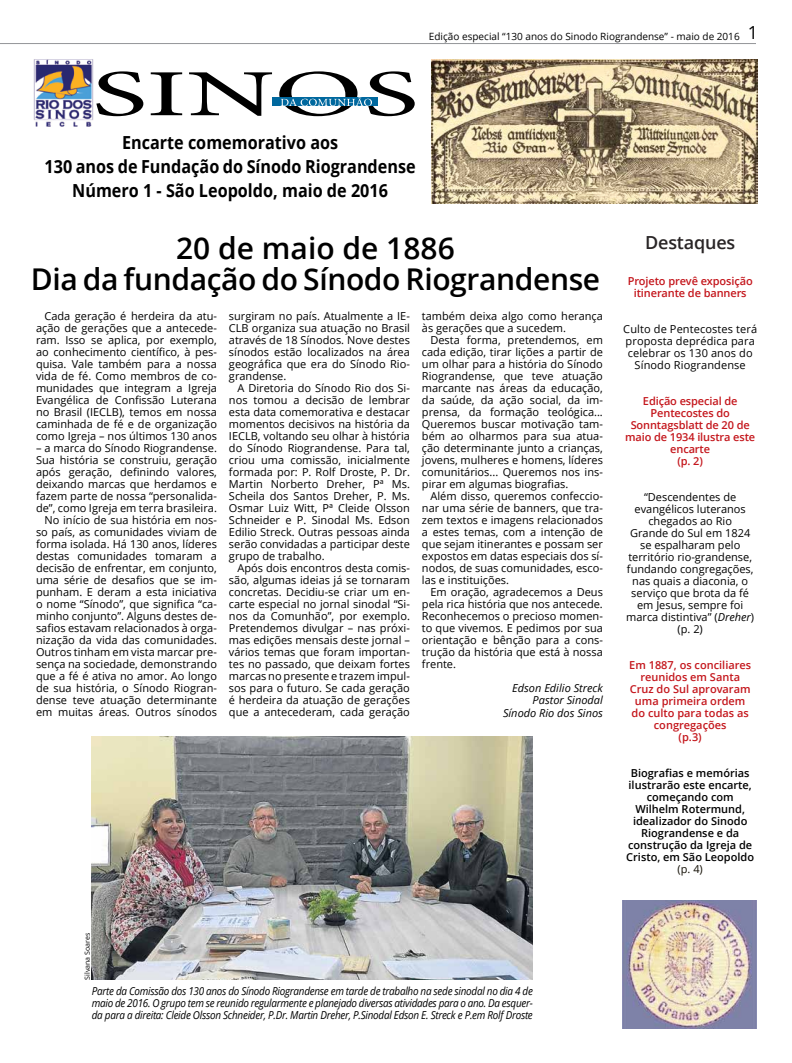
<style>
.page{position:relative;width:792px;height:1063px;background:#fff}
.page>*{position:absolute;margin:0;border:0;box-sizing:border-box;transform-origin:0 0}
.t1{font:600 30px/31px "Open Sans";letter-spacing:-.015em;color:#000;text-align:center}
.t2{font:700 18px/24px "Open Sans";color:#000;text-align:center;scale:.9 1}
.t3{font:600 18px "Open Sans";letter-spacing:-.01em;color:#292526}
.t4{font:11px/12px "Open Sans";color:#000;text-align:justify}
.t5{font:italic 11px/12px "Open Sans";letter-spacing:-.025em;color:#000;text-align:justify;scale:.9 1}
.t6{font:600 11px/12px "Open Sans";letter-spacing:-.01em;color:#c4161c;text-align:center}
.t7{font:600 11px/12px "Open Sans";color:#000;text-align:center}
.t8{font:italic 11px/12px "Open Sans";color:#000;text-align:right}
.t9{font:11px "Open Sans";color:#141006}
.t10{font:10px "Open Sans";color:#000}
.t11{font:7px "Open Sans";color:#000}
.s1{font-size:18px}
.s2{font-style:italic}
</style>
<div class="page">
<hr style="left:0;top:43px;width:756px;height:1px;background:#939598">
<img style="left:33px;top:59px;width:61px;height:68px">
<svg style="left:96px;top:71px;width:319px;height:45px"></svg>
<img style="left:431px;top:60px;width:326px;height:143px">
<img style="left:623px;top:901px;width:134px;height:127px">
<img style="left:92px;top:736px;width:441px;height:244px">
<p class="t10" style="left:429px;top:29px;width:331px">Edição especial “130 anos do Sinodo Riograndense” - maio de 2016 <span class="s1">1</span></p>
<h2 class="t2" style="left:45px;top:130px;width:414px">Encarte comemorativo aos<br>130 anos de Fundação do Sínodo Riograndense<br>Número 1 - São Leopoldo, maio de 2016</h2>
<h1 class="t1" style="left:31px;top:232px;width:571px">20 de maio de 1886<br>Dia da fundação do Sínodo Riograndense</h1>
<p class="t4" style="left:36px;top:310px;width:182px;text-indent:9px">Cada geração é herdeira da atu&shy;ação de gerações que a antecede&shy;ram. Isso se aplica, por exemplo, ao conhecimento científico, à pes&shy;quisa. Vale também para a nossa vida de fé. Como membros de co&shy;munidades que integram a Igreja Evangélica de Confissão Luterana no Brasil (IECLB), temos em nossa caminhada de fé e de organização como Igreja – nos últimos 130 anos</p>
<p class="t4" style="left:36px;top:442px;width:182px;text-align:right">– a marca do Sínodo Riograndense.<br>Sua história se construiu, geração após geração, definindo valores, deixando marcas que herdamos e fazem parte de nossa “personalida&shy;de”, como Igreja em terra brasileira.<br>No início de sua história em nos&shy;so país, as comunidades viviam de forma isolada. Há 130 anos, líderes destas comunidades tomaram a decisão de enfrentar, em conjunto, uma série de desafios que se im&shy;punham. E deram a esta iniciativa o nome “Sínodo”, que significa “ca&shy;minho conjunto”. Alguns destes de&shy;safios estavam relacionados à orga&shy;nização da vida das comunidades.<br>Outros tinham em vista marcar pre&shy;sença na sociedade, demonstrando que a fé é ativa no amor. Ao longo de sua história, o Sínodo Riogran&shy;dense teve atuação determinante em muitas áreas. Outros sínodos</p>
<p class="t4" style="left:229px;top:310px;width:182px">surgiram no país. Atualmente a IE-CLB organiza sua atuação no Brasil através de 18 Sínodos. Nove destes sínodos estão localizados na área geográfica que era do Sínodo Rio&shy;grandense.</p>
<p class="t4" style="left:229px;top:382px;width:182px;text-indent:9px">A Diretoria do Sínodo Rio dos Si&shy;nos tomou a decisão de lembrar esta data comemorativa e destacar momentos decisivos na história da IECLB, voltando seu olhar à história do Sínodo Riograndense. Para tal, criou uma comissão, inicialmente formada por: P. Rolf Droste, P. Dr.<br>Martin Norberto Dreher, Pª Ms.<br>Scheila dos Santos Dreher, P. Ms.<br>Osmar Luiz Witt, Pª Cleide Olsson Schneider e P. Sinodal Ms. Edson Edilio Streck. Outras pessoas ainda serão convidadas a participar deste grupo de trabalho.</p>
<p class="t4" style="left:229px;top:562px;width:182px;text-indent:9px">Após dois encontros desta comis&shy;são, algumas ideias já se tornaram concretas. Decidiu-se criar um en&shy;carte especial no jornal sinodal “Si&shy;nos da Comunhão”, por exemplo.<br>Pretendemos divulgar – nas próxi&shy;mas edições mensais deste jornal – vários temas que foram importan&shy;tes no passado, que deixam fortes marcas no presente e trazem impul&shy;sos para o futuro. Se cada geração é herdeira da atuação de gerações que a antecederam, cada geração</p>
<p class="t4" style="left:422px;top:310px;width:182px">também deixa algo como herança às gerações que a sucedem.</p>
<p class="t4" style="left:422px;top:334px;width:182px;text-indent:9px">Desta forma, pretendemos, em cada edição, tirar lições a partir de um olhar para a história do Sínodo Riograndense, que teve atuação marcante nas áreas da educação, da saúde, da ação social, da im&shy;prensa, da formação teológica...<br>Queremos buscar motivação tam&shy;bém ao olharmos para sua atua&shy;ção determinante junto a crianças, jovens, mulheres e homens, líderes comunitários... Queremos nos ins&shy;pirar em algumas biografias.</p>
<p class="t4" style="left:422px;top:490px;width:182px;text-indent:9px">Além disso, queremos confeccio&shy;nar uma série de banners, que tra&shy;zem textos e imagens relacionados a estes temas, com a intenção de que sejam itinerantes e possam ser expostos em datas especiais dos sí&shy;nodos, de suas comunidades, esco&shy;las e instituições.</p>
<p class="t4" style="left:422px;top:586px;width:182px;text-indent:9px">Em oração, agradecemos a Deus pela rica história que nos antecede.<br>Reconhecemos o precioso momen&shy;to que vivemos. E pedimos por sua orientação e bênção para a cons&shy;trução da história que está à nossa frente.</p>
<p class="t8" style="left:512px;top:682px;width:92px">Edson Edilio Streck<br>Pastor Sinodal</p>
<p class="t8" style="left:503px;top:707px;width:101px">Sínodo Rio dos Sinos</p>
<h2 class="t3" style="left:645px;top:230px;width:92px">Destaques</h2>
<p class="t6" style="left:628px;top:274px;width:127px">Projeto prevê exposição itinerante de banners</p>
<p class="t4" style="left:623px;top:322px;width:135px;text-align:center">Culto de Pentecostes terá proposta deprédica para celebrar os 130 anos do<br>Sínodo Riograndense</p>
<p class="t6" style="left:625px;top:394px;width:132px">Edição especial de<br>Pentecostes do<br>Sonntagsblatt de 20 de maio de 1934 ilustra este encarte<br>(p. 2)</p>
<p class="t4" style="left:626px;top:490px;width:129px;text-align:center">“Descendentes de evangélicos luteranos chegados ao Rio<br>Grande do Sul em 1824 se espalharam pelo território rio-grandense, fundando congregações, nas quais a diaconia, o serviço que brota da fé em Jesus, sempre foi marca distintiva” (<span class="s2">Dreher</span>) (p. 2)</p>
<p class="t6" style="left:629px;top:658px;width:123px">Em 1887, os conciliares reunidos em Santa<br>Cruz do Sul aprovaram uma primeira ordem do culto para todas as congregações<br>(p.3)</p>
<p class="t7" style="left:626px;top:766px;width:129px">Biografias e memórias ilustrarão este encarte, começando com<br>Wilhelm Rotermund, idealizador do Sinodo<br>Riograndense e da construção da Igreja de<br>Cristo, em São Leopoldo</p>
<p class="t9" style="left:678px;top:861px;width:27px">(p. 4)</p>
<p class="t11" style="left:82px;top:980px;width:48px;rotate:-90deg">Silvana Soares</p>
<p class="t5" style="left:92px;top:985px;width:492px">Parte da Comissão dos 130 anos do Sínodo Riograndense em tarde de trabalho na sede sinodal no dia 4 de maio de 2016. O grupo tem se reunido regularmente e planejado diversas atividades para o ano. Da esquer&shy;da para a direita: Cleide Olsson Schneider, P.Dr. Martin Dreher, P.Sinodal Edson E. Streck e P.em Rolf Droste</p>
</div>
